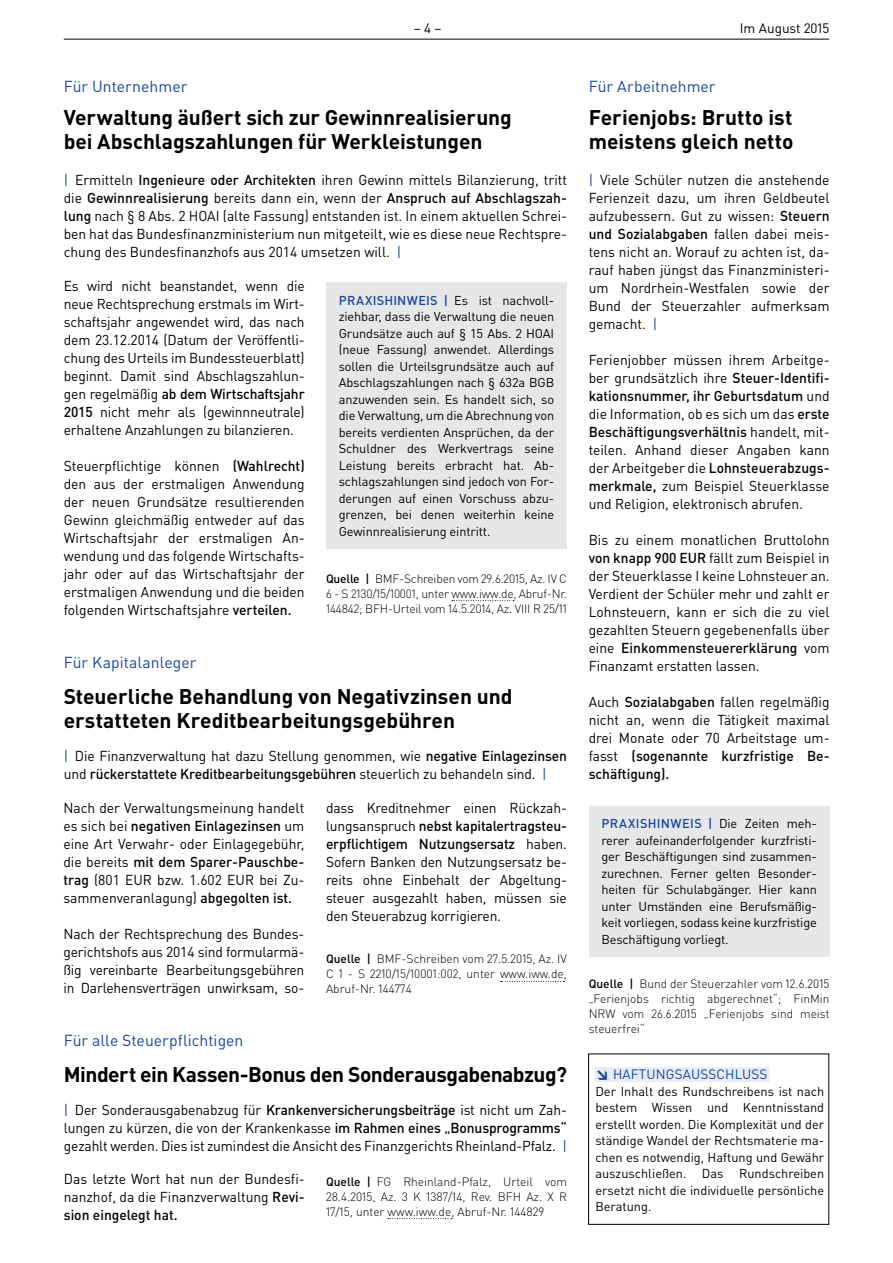
<style>
.page{position:relative;width:893px;height:1263px;background:#fff}
.page>*{position:absolute;margin:0;border:0;box-sizing:border-box;transform-origin:0 0}
.t1{font:700 21px/24px "DIN Pro";letter-spacing:-.005em;color:#000}
.t2{font:700 21px "DIN Pro";letter-spacing:-.025em;color:#000}
.t3{font:15.75px "DIN Pro";color:#17479e}
.t4{font:14.25px/18px "DIN Pro";color:#000;text-align:justify}
.t5{font:13.5px "DIN Pro";letter-spacing:.01em;color:#17479e}
.t6{font:13.5px "DIN Pro";color:#000}
.t7{font:12.75px/16.5px "DIN Pro";letter-spacing:-.01em;color:#000;text-align:justify}
.t8{font:300 12px/15px "DIN Pro";color:#000;text-align:justify}
.s1{color:#17479e}
.s2{font-weight:500}
.s3{font-weight:500;color:#17479e}
.s4{font-weight:900}
</style>
<div class="page">
<hr style="left:64px;top:39px;width:765px;height:1px;background:#000">
<div style="left:595px;top:1067px;width:174px;height:15px;background:#e8edf5"></div>
<div style="left:588px;top:1053px;width:241px;height:172px;border:1px solid #000"></div>
<div style="left:589px;top:806px;width:241px;height:151px;background:#e6e7e8"></div>
<svg style="left:452px;top:600px;width:62px;height:1px"></svg>
<div style="left:326px;top:282px;width:241px;height:267px;background:#e6e7e8"></div>
<svg style="left:500px;top:981px;width:64px;height:1px"></svg>
<svg style="left:388px;top:1218px;width:64px;height:1px"></svg>
<p class="t6" style="left:414px;top:19px;width:29px">– 4 –</p>
<p class="t6" style="left:740px;top:19px;width:91px">Im August 2015</p>
<p class="t3" style="left:64px;top:76px;width:125px">Für Unternehmer</p>
<h1 class="t1" style="left:64px;top:105px;width:449px">Verwaltung äußert sich zur Gewinnrealisierung bei Abschlagszahlungen für Werkleistungen</h1>
<p class="t4" style="left:64px;top:171px;width:505px"><span class="s1">|</span> Ermitteln <span class="s2">Ingenieure oder Architekten</span> ihren Gewinn mittels Bilanzierung, tritt die <span class="s2">Gewinnrealisierung</span> bereits dann ein, wenn der <span class="s2">Anspruch auf Abschlagszah&shy;lung</span> nach § 8 Abs. 2 HOAI (alte Fassung) entstanden ist. In einem aktuellen Schrei&shy;ben hat das Bundesfinanzministerium nun mitgeteilt, wie es diese neue Rechtspre&shy;chung des Bundesfinanzhofs aus 2014 umsetzen will. <span class="s1">|</span></p>
<p class="t4" style="left:64px;top:276px;width:242px">Es wird nicht beanstandet, wenn die neue Rechtsprechung erstmals im Wirt&shy;schaftsjahr angewendet wird, das nach dem 23.12.2014 (Datum der Veröffentli&shy;chung des Urteils im Bundessteuerblatt) beginnt. Damit sind Abschlagszahlun&shy;gen regelmäßig <span class="s2">ab dem Wirtschaftsjahr 2015</span> nicht mehr als (gewinnneutrale) erhaltene Anzahlungen zu bilanzieren.</p>
<p class="t4" style="left:64px;top:456px;width:242px">Steuerpflichtige können <span class="s2">(Wahlrecht) </span>den aus der erstmaligen Anwendung der neuen Grundsätze resultierenden Gewinn gleichmäßig entweder auf das Wirtschaftsjahr der erstmaligen An&shy;wendung und das folgende Wirtschafts&shy;jahr oder auf das Wirtschaftsjahr der erstmaligen Anwendung und die beiden folgenden Wirtschaftsjahre <span class="s2">verteilen.</span></p>
<p class="t7" style="left:339px;top:291px;width:217px"><span class="s3">PRAXISHINWEIS |</span> Es ist nachvoll&shy;ziehbar, dass die Verwaltung die neuen Grundsätze auch auf § 15 Abs. 2 HOAI (neue Fassung) anwendet. Allerdings sollen die Urteilsgrundsätze auch auf Abschlagszahlungen nach § 632a BGB anzuwenden sein. Es handelt sich, so die Verwaltung, um die Abrechnung von bereits verdienten Ansprüchen, da der Schuldner des Werkvertrags seine Leistung bereits erbracht hat. Ab&shy;schlagszahlungen sind jedoch von For&shy;derungen auf einen Vorschuss abzu&shy;grenzen, bei denen weiterhin keine Gewinnrealisierung eintritt.</p>
<p class="t8" style="left:326px;top:570px;width:242px"><span class="s2">Quelle |</span> BMF-Schreiben vom 29.6.2015, Az. IV C 6 - S 2130/15/10001, unter www.iww.de, Abruf-Nr.<br>144842; BFH-Urteil vom 14.5.2014, Az. VIII R 25/11</p>
<p class="t3" style="left:64px;top:652px;width:134px">Für Kapitalanleger</p>
<h1 class="t1" style="left:64px;top:684px;width:450px">Steuerliche Behandlung von Negativzinsen und erstatteten Kreditbearbeitungsgebühren</h1>
<p class="t4" style="left:64px;top:747px;width:505px"><span class="s1">|</span> Die Finanzverwaltung hat dazu Stellung genommen, wie <span class="s2">negative Einlagezinsen </span>und <span class="s2">rückerstattete Kreditbearbeitungsgebühren</span> steuerlich zu behandeln sind. <span class="s1">|</span></p>
<p class="t4" style="left:63px;top:799px;width:242px">Nach der Verwaltungsmeinung handelt es sich bei <span class="s2">negativen Einlagezinsen</span> um eine Art Verwahr- oder Einlagegebühr, die bereits <span class="s2">mit dem Sparer-Pauschbe&shy;trag</span> (801 EUR bzw. 1.602 EUR bei Zu&shy;sammenveranlagung) <span class="s2">abgegolten ist.</span></p>
<p class="t4" style="left:63px;top:925px;width:242px">Nach der Rechtsprechung des Bundes&shy;gerichtshofs aus 2014 sind formularmä&shy;ßig vereinbarte Bearbeitungsgebühren in Darlehensverträgen unwirksam, so-</p>
<p class="t4" style="left:326px;top:799px;width:242px;text-align:left">dass Kreditnehmer einen Rückzah&shy;lungsanspruch <span class="s2">nebst kapitalertragsteu&shy;erpflichtigem Nutzungsersatz</span> haben.<br>Sofern Banken den Nutzungsersatz be&shy;reits ohne Einbehalt der Abgeltung&shy;steuer ausgezahlt haben, müssen sie den Steuerabzug korrigieren.</p>
<p class="t8" style="left:326px;top:951px;width:242px"><span class="s2">Quelle |</span> BMF-Schreiben vom 27.5.2015, Az. IV C 1 - S 2210/15/10001:002, unter www.iww.de, Abruf-Nr. 144774</p>
<p class="t3" style="left:64px;top:1030px;width:181px">Für alle Steuerpflichtigen</p>
<h1 class="t2" style="left:64px;top:1060px;width:505px">Mindert ein Kassen-Bonus den Sonderausgabenabzug?</h1>
<p class="t4" style="left:64px;top:1101px;width:505px"><span class="s1">|</span> Der Sonderausgabenabzug für <span class="s2">Krankenversicherungsbeiträge</span> ist nicht um Zah&shy;lungen zu kürzen, die von der Krankenkasse <span class="s2">im Rahmen eines „Bonusprogramms“ </span>gezahlt werden. Dies ist zumindest die Ansicht des Finanzgerichts Rheinland-Pfalz. <span class="s1">|</span></p>
<p class="t4" style="left:64px;top:1170px;width:242px">Das letzte Wort hat nun der Bundesfi&shy;nanzhof, da die Finanzverwaltung <span class="s2">Revi&shy;sion eingelegt hat.</span></p>
<p class="t8" style="left:326px;top:1173px;width:242px"><span class="s2">Quelle |</span> FG Rheinland-Pfalz, Urteil vom 28.4.2015, Az. 3 K 1387/14, Rev. BFH Az. X R 17/15, unter www.iww.de, Abruf-Nr. 144829</p>
<p class="t3" style="left:589px;top:76px;width:128px">Für Arbeitnehmer</p>
<h1 class="t1" style="left:589px;top:105px;width:206px">Ferienjobs: Brutto ist meistens gleich netto</h1>
<p class="t4" style="left:589px;top:171px;width:242px;text-align:left"><span class="s1">|</span> Viele Schüler nutzen die anstehende Ferienzeit dazu, um ihren Geldbeutel aufzubessern. Gut zu wissen: <span class="s2">Steuern und Sozialabgaben</span> fallen dabei meis&shy;tens nicht an. Worauf zu achten ist, da&shy;rauf haben jüngst das Finanzministeri&shy;um Nordrhein-Westfalen sowie der Bund der Steuerzahler aufmerksam gemacht. <span class="s1">|</span></p>
<p class="t4" style="left:589px;top:351px;width:242px">Ferienjobber müssen ihrem Arbeitge&shy;ber grundsätzlich ihre <span class="s2">Steuer-Identifi&shy;kationsnummer, ihr Geburtsdatum</span> und die Information, ob es sich um das <span class="s2">erste Beschäftigungsverhältnis</span> handelt, mit&shy;teilen. Anhand dieser Angaben kann der Arbeitgeber die <span class="s2">Lohnsteuerabzugs&shy;merkmale,</span> zum Beispiel Steuerklasse und Religion, elektronisch abrufen.</p>
<p class="t4" style="left:589px;top:531px;width:242px">Bis zu einem monatlichen Bruttolohn <span class="s2">von knapp 900 EUR</span> fällt zum Beispiel in der Steuerklasse I keine Lohnsteuer an.<br>Verdient der Schüler mehr und zahlt er Lohnsteuern, kann er sich die zu viel gezahlten Steuern gegebenenfalls über eine <span class="s2">Einkommensteuererklärung</span> vom Finanzamt erstatten lassen.</p>
<p class="t4" style="left:589px;top:693px;width:242px">Auch <span class="s2">Sozialabgaben</span> fallen regelmäßig nicht an, wenn die Tätigkeit maximal drei Monate oder 70 Arbeitstage um&shy;fasst <span class="s2">(sogenannte kurzfristige Be&shy;schäftigung).</span></p>
<p class="t7" style="left:601px;top:815px;width:217px"><span class="s3">PRAXISHINWEIS |</span> Die Zeiten meh&shy;rerer aufeinanderfolgender kurzfristi&shy;ger Beschäftigungen sind zusammen&shy;zurechnen. Ferner gelten Besonder&shy;heiten für Schulabgänger. Hier kann unter Umständen eine Berufsmäßig&shy;keit vorliegen, sodass keine kurzfristige Beschäftigung vorliegt.</p>
<p class="t8" style="left:589px;top:975px;width:242px"><span class="s2">Quelle |</span> Bund der Steuerzahler vom 12.6.2015 „Ferienjobs richtig abgerechnet“; FinMin NRW vom 26.6.2015 „Ferienjobs sind meist steuerfrei“</p>
<p class="t5" style="left:595px;top:1065px;width:173px"><span class="s4">↘</span> HAFTUNGSAUSSCHLUSS</p>
<p class="t7" style="left:595px;top:1082px;width:230px">Der Inhalt des Rundschreibens ist nach bestem Wissen und Kenntnisstand erstellt worden. Die Komplexität und der ständige Wandel der Rechtsmaterie ma&shy;chen es notwendig, Haftung und Gewähr auszuschließen. Das Rundschreiben ersetzt nicht die individuelle persönliche Beratung.</p>
</div>
